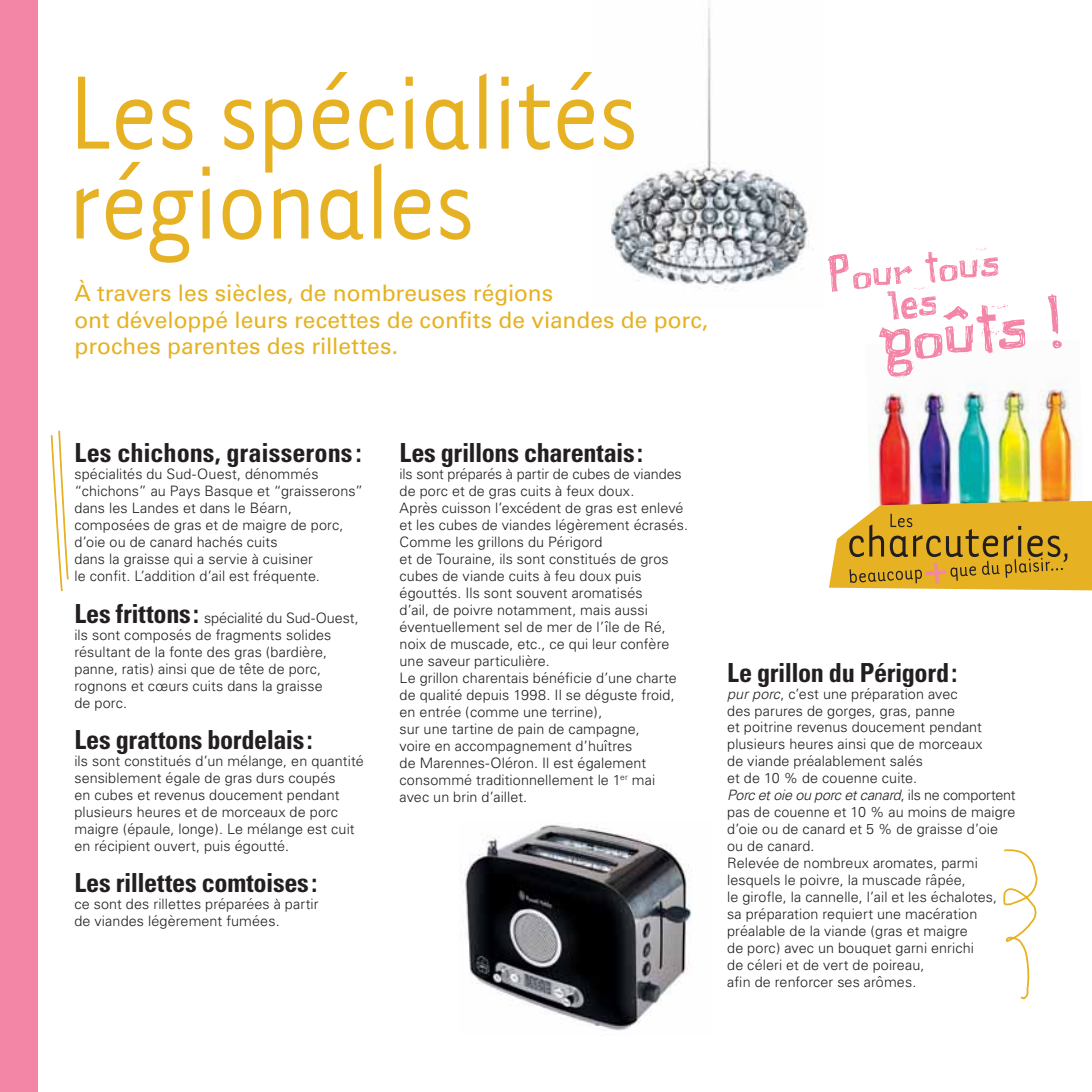
<style>
.page{position:relative;width:1092px;height:1092px;background:#fff}
.page>*{position:absolute;margin:0;border:0;box-sizing:border-box;transform-origin:0 0}
.t1{font:119.88px/90px "Tarzana Narrow";letter-spacing:-.03em;color:#e6b122}
.t2{font:700 condensed 26.25px "Univers";letter-spacing:-.01em;color:#231f20}
.t3{font:22.75px/26.2px "Univers";color:#e6b122}
.t4{font:300 14.35px/17px "Univers CE";letter-spacing:.01em;color:#231f20}
.s1{font-family:"Univers";font-weight:700;font-stretch:condensed;font-size:26.25px}
.s2{font-style:italic}
</style>
<div class="page">
<img style="left:611px;top:8px;width:202px;height:282px">
<img style="left:868px;top:342px;width:208px;height:157px">
<div style="left:0;top:0;width:37px;height:1091px;background:#f386a7"></div>
<svg style="left:829px;top:499px;width:262px;height:91px"></svg>
<svg style="left:50px;top:430px;width:19px;height:162px"></svg>
<svg style="left:827px;top:247px;width:234px;height:131px"></svg>
<img style="left:463px;top:825px;width:229px;height:206px">
<svg style="left:1003px;top:849px;width:35px;height:151px"></svg>
<h1 class="t1" style="left:68px;top:75px;width:574px">Les spécialités régionales</h1>
<h3 class="t3" style="left:74px;top:282px;width:635px">À travers les siècles, de nombreuses régions<br>ont développé leurs recettes de confits de viandes de porc, proches parentes des rillettes.</h3>
<h2 class="t2" style="left:74px;top:443px;width:288px">Les chichons, graisserons :</h2>
<p class="t4" style="left:74px;top:467px;width:290px">spécialités du Sud-Ouest, dénommés “chichons” au Pays Basque et “graisserons” dans les Landes et dans le Béarn, composées de gras et de maigre de porc, d’oie ou de canard hachés cuits<br>dans la graisse qui a servie à cuisiner<br>le confit. L’addition d’ail est fréquente.</p>
<p class="t4" style="left:74px;top:610px;width:286px"><span class="s1">Les frittons :</span> spécialité du Sud-Ouest, ils sont composés de fragments solides résultant de la fonte des gras (bardière, panne, ratis) ainsi que de tête de porc, rognons et cœurs cuits dans la graisse<br>de porc.</p>
<h2 class="t2" style="left:74px;top:730px;width:240px">Les grattons bordelais :</h2>
<p class="t4" style="left:74px;top:754px;width:291px">ils sont constitués d’un mélange, en quantité sensiblement égale de gras durs coupés<br>en cubes et revenus doucement pendant plusieurs heures et de morceaux de porc maigre (épaule, longe). Le mélange est cuit en récipient ouvert, puis égoutté.</p>
<h2 class="t2" style="left:74px;top:873px;width:244px">Les rillettes comtoises :</h2>
<p class="t4" style="left:74px;top:897px;width:246px">ce sont des rillettes préparées à partir de viandes légèrement fumées.</p>
<h2 class="t2" style="left:399px;top:443px;width:245px">Les grillons charentais :</h2>
<p class="t4" style="left:399px;top:467px;width:290px">ils sont préparés à partir de cubes de viandes de porc et de gras cuits à feux doux.<br>Après cuisson l’excédent de gras est enlevé et les cubes de viandes légèrement écrasés.<br>Comme les grillons du Périgord<br>et de Touraine, ils sont constitués de gros cubes de viande cuits à feu doux puis égouttés. Ils sont souvent aromatisés<br>d’ail, de poivre notamment, mais aussi éventuellement sel de mer de l’île de Ré, noix de muscade, etc., ce qui leur confère une saveur particulière.<br>Le grillon charentais bénéficie d’une charte de qualité depuis 1998. Il se déguste froid, en entrée (comme une terrine),<br>sur une tartine de pain de campagne,<br>voire en accompagnement d’huîtres<br>de Marennes-Oléron. Il est également consommé traditionnellement le 1<sup>er</sup> mai avec un brin d’aillet.</p>
<h2 class="t2" style="left:727px;top:662px;width:232px">Le grillon du Périgord :</h2>
<p class="t4" style="left:727px;top:686px;width:290px"><span class="s2">pur porc</span>, c’est une préparation avec<br>des parures de gorges, gras, panne<br>et poitrine revenus doucement pendant plusieurs heures ainsi que de morceaux<br>de viande préalablement salés<br>et de 10 % de couenne cuite.<br><span class="s2">Porc et oie ou porc et canard</span>, ils ne comportent pas de couenne et 10 % au moins de maigre d’oie ou de canard et 5 % de graisse d’oie ou de canard.<br>Relevée de nombreux aromates, parmi lesquels le poivre, la muscade râpée,<br>le girofle, la cannelle, l’ail et les échalotes,<br>sa préparation requiert une macération préalable de la viande (gras et maigre<br>de porc) avec un bouquet garni enrichi<br>de céleri et de vert de poireau,<br>afin de renforcer ses arômes.</p>
</div>
